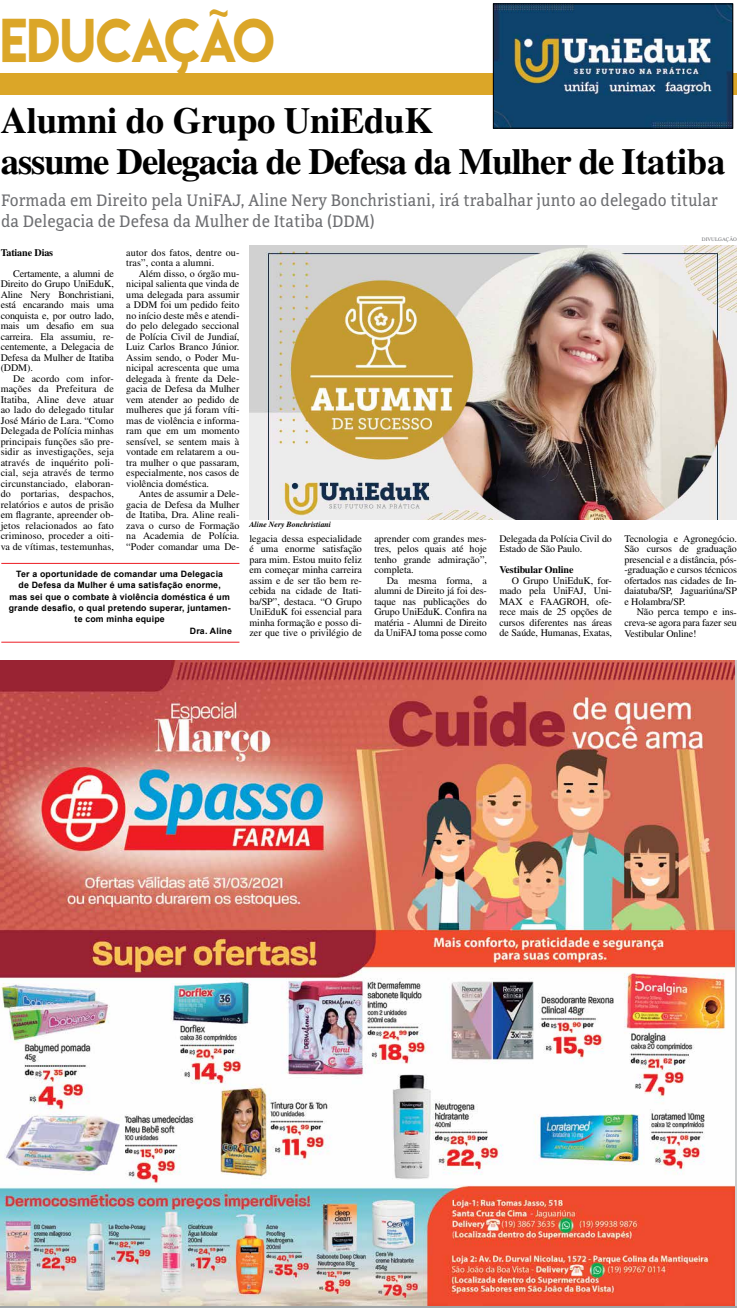
<style>
.page{position:relative;width:737px;height:1308px;background:#fff}
.page>*{position:absolute;margin:0;border:0;box-sizing:border-box;transform-origin:0 0}
.t1{font:54.77px "Lemon Milk";letter-spacing:-.015em;color:#dba628;scale:.9 1}
.t2{font:700 36.75px/41.1px "Times";letter-spacing:-.03em;color:#000}
.t3{font:17.5px/21px "Directa Serif";color:#6d6e71}
.t4{font:10.06px/10.5px "Times";letter-spacing:-.01em;color:#000;text-align:justify}
.t5{font:10.06px/10.5px "Times";letter-spacing:.01em;color:#000}
.t6{font:700 10.06px "Times";letter-spacing:-.01em;color:#000}
.t7{font:700 8.75px "Arial";letter-spacing:.02em;color:#000}
.t8{font:italic 700 7.88px "Times";color:#000}
.t9{font:5.25px "Times";color:#6d6e71}
</style>
<div class="page">
<svg style="left:0;top:1302px;width:737px;height:5px"></svg>
<div style="left:0;top:73px;width:737px;height:22px;background:#dba628"></div>
<img style="left:495px;top:6px;width:236px;height:120px">
<div style="left:493px;top:4px;width:240px;height:124px;border:1px solid #000"></div>
<hr style="left:1px;top:563px;width:238px;height:1px;background:#ed1d24">
<hr style="left:1px;top:642px;width:238px;height:1px;background:#ed1d24">
<img style="left:249px;top:246px;width:488px;height:273px">
<img style="left:0;top:660px;width:735px;height:645px">
<h1 class="t1" style="left:0;top:2px;width:306px">EDUCAÇÃO</h1>
<h2 class="t2" style="left:1px;top:99px;width:726px">Alumni do Grupo UniEduK<br>assume Delegacia de Defesa da Mulher de Itatiba</h2>
<h3 class="t3" style="left:1px;top:190px;width:718px">Formada em Direito pela UniFAJ, Aline Nery Bonchristiani, irá trabalhar junto ao delegado titular da Delegacia de Defesa da Mulher de Itatiba (DDM)</h3>
<p class="t6" style="left:1px;top:246px;width:54px">Tatiane Dias</p>
<p class="t4" style="left:1px;top:268px;width:115px;text-indent:12px">Certamente, a alumni de Direito do Grupo UniEduK, Aline Nery Bonchristiani, está encarando mais uma conquista e, por outro lado, mais um desafio em sua carreira. Ela assumiu, re&shy;centemente, a Delegacia de Defesa da Mulher de Itatiba (DDM).</p>
<p class="t4" style="left:1px;top:373px;width:115px;text-indent:12px">De acordo com infor&shy;mações da Prefeitura de Itatiba, Aline deve atuar ao lado do delegado titular José Mário de Lara. “Como Delegada de Polícia minhas principais funções são pre&shy;sidir as investigações, seja através de inquérito poli&shy;cial, seja através de termo circunstanciado, elaboran&shy;do portarias, despachos, relatórios e autos de prisão em flagrante, apreender ob&shy;jetos relacionados ao fato criminoso, proceder a oiti&shy;va de vítimas, testemunhas,</p>
<p class="t9" style="left:702px;top:237px;width:36px">DIVULGAÇÃO</p>
<p class="t5" style="left:126px;top:247px;width:115px">autor dos fatos, dentre ou&shy;tras”, conta a alumni.</p>
<p class="t4" style="left:126px;top:268px;width:115px;text-indent:12px">Além disso, o órgão mu&shy;nicipal salienta que vinda de uma delegada para assumir a DDM foi um pedido feito no início deste mês e atendi&shy;do pelo delegado seccional de Polícia Civil de Jundiaí, Luiz Carlos Branco Júnior.<br>Assim sendo, o Poder Mu&shy;nicipal acrescenta que uma delegada à frente da Dele&shy;gacia de Defesa da Mulher vem atender ao pedido de mulheres que já foram víti&shy;mas de violência e informa&shy;ram que em um momento sensível, se sentem mais à vontade em relatarem a ou&shy;tra mulher o que passaram, especialmente, nos casos de violência doméstica.</p>
<p class="t4" style="left:126px;top:488px;width:115px;text-indent:12px">Antes de assumir a Dele&shy;gacia de Defesa da Mulher de Itatiba, Dra. Aline reali&shy;zava o curso de Formação na Academia de Polícia. “Poder comandar uma De-</p>
<p class="t8" style="left:249px;top:520px;width:83px">Aline Nery Bonchristiani</p>
<p class="t4" style="left:499px;top:533px;width:114px">Delegada da Polícia Civil do<br>Estado de São Paulo.</p>
<p class="t6" style="left:499px;top:563px;width:76px">Vestibular Online</p>
<p class="t4" style="left:499px;top:575px;width:114px;text-indent:12px">O Grupo UniEduK, for&shy;mado pela UniFAJ, Uni-MAX e FAAGROH, ofe&shy;rece mais de 25 opções de cursos diferentes nas áreas de Saúde, Humanas, Exatas,</p>
<p class="t4" style="left:249px;top:533px;width:114px">legacia dessa especialidade é uma enorme satisfação para mim. Estou muito feliz em começar minha carreira assim e de ser tão bem re&shy;cebida na cidade de Itati&shy;ba/SP”, destaca. “O Grupo UniEduK foi essencial para minha formação e posso di&shy;zer que tive o privilégio de</p>
<p class="t4" style="left:374px;top:533px;width:114px">aprender com grandes mes&shy;tres, pelos quais até hoje tenho grande admiração”, completa.</p>
<p class="t4" style="left:624px;top:533px;width:114px">Tecnologia e Agronegócio.<br>São cursos de graduação presencial e a distância, pós--graduação e cursos técnicos ofertados nas cidades de In&shy;daiatuba/SP, Jaguariúna/SP e Holambra/SP.</p>
<p class="t4" style="left:624px;top:606px;width:114px;text-indent:12px">Não perca tempo e ins&shy;creva-se agora para fazer seu Vestibular Online!</p>
<p class="t7" style="left:16px;top:567px;width:208px">Ter a oportunidade de comandar uma Delegacia</p>
<p class="t7" style="left:19px;top:579px;width:204px">de Defesa da Mulher é uma satisfação enorme,</p>
<p class="t7" style="left:10px;top:590px;width:222px">mas sei que o combate à violência doméstica é um</p>
<p class="t7" style="left:9px;top:601px;width:223px">grande desafio, o qual pretendo superar, juntamen-</p>
<p class="t7" style="left:75px;top:613px;width:92px">te com minha equipe</p>
<p class="t7" style="left:190px;top:625px;width:44px">Dra. Aline</p>
<p class="t4" style="left:374px;top:575px;width:114px;text-indent:12px">Da mesma forma, a alumni de Direito já foi des&shy;taque nas publicações do Grupo UniEduK. Confira na matéria - Alumni de Direito da UniFAJ toma posse como</p>
</div>
